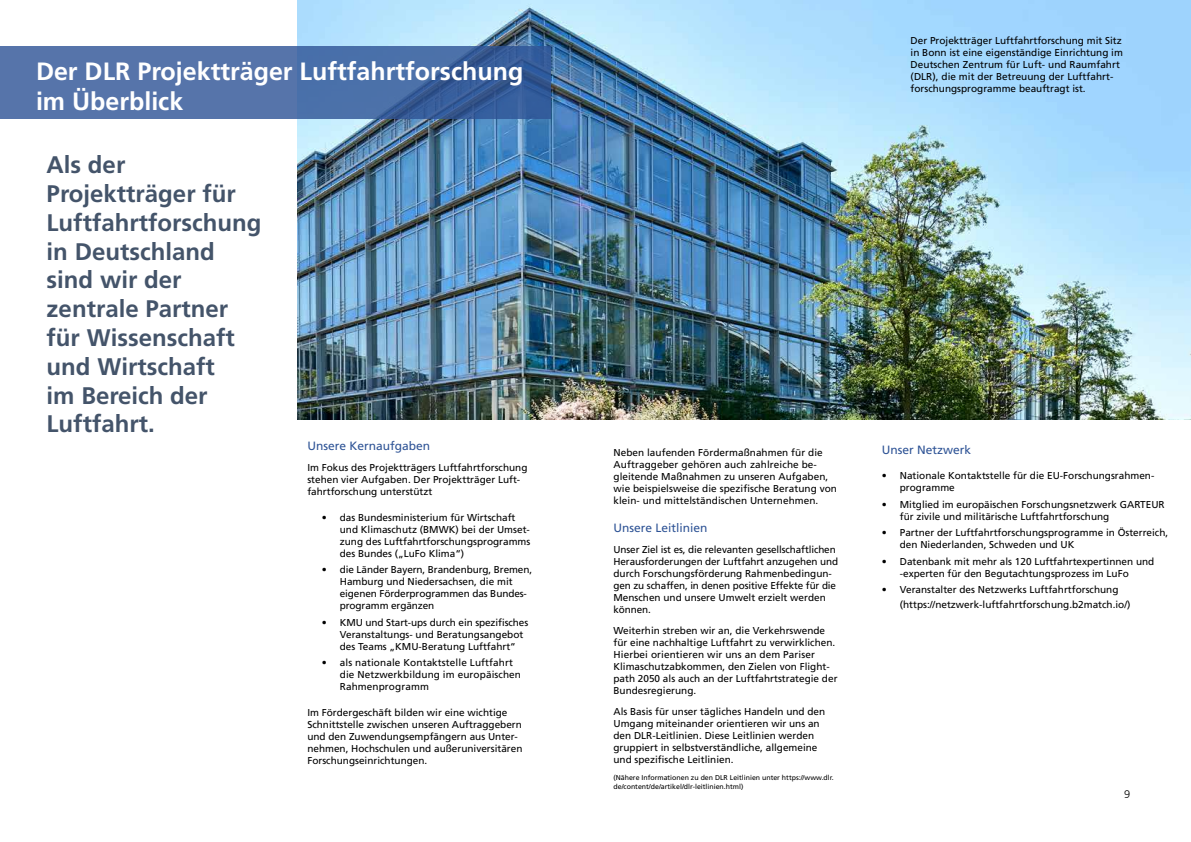
<style>
.page{position:relative;width:1191px;height:842px;background:#fff}
.page>*{position:absolute;margin:0;border:0;box-sizing:border-box;transform-origin:0 0}
.t1{font:700 25px/30px "Frutiger";color:#fff}
.t2{font:700 24px/28.8px "Frutiger LT Std";color:#44546a}
.t3{font:12px "Frutiger";color:#2f5496}
.t4{font:300 11px "Frutiger";color:#000}
.t5{font:10px/12px "Frutiger";color:#000}
.t6{font:7px/8.4px "Frutiger";color:#000}
</style>
<div class="page">
<img style="left:297px;top:0;width:894px;height:419px">
<svg style="left:0;top:46px;width:550px;height:73px;background:#4c6da5"></svg>
<h1 class="t1" style="left:36px;top:57px;width:489px">Der DLR Projektträger Luftfahrtforschung im Überblick</h1>
<h2 class="t2" style="left:47px;top:151px;width:216px">Als der<br>Projektträger für<br>Luftfahrtforschung in Deutschland sind wir der zentrale Partner für Wissenschaft und Wirtschaft<br>im Bereich der<br>Luftfahrt.</h2>
<p class="t3" style="left:307px;top:439px;width:124px">Unsere Kernaufgaben</p>
<p class="t5" style="left:307px;top:462px;width:222px">Im Fokus des Projektträgers Luftfahrtforschung stehen vier Aufgaben. Der Projektträger Luft&shy;fahrtforschung unterstützt</p>
<p class="t5" style="left:340px;top:511px;width:192px;text-indent:-18px">• das Bundesministerium für Wirtschaft und Klimaschutz (BMWK) bei der Umset&shy;zung des Luftfahrtforschungsprogramms des Bundes („LuFo Klima“)</p>
<p class="t5" style="left:340px;top:564px;width:194px;text-indent:-18px">• die Länder Bayern, Brandenburg, Bremen, Hamburg und Niedersachsen, die mit eigenen Förderprogrammen das Bundes&shy;programm ergänzen</p>
<p class="t5" style="left:340px;top:616px;width:190px;text-indent:-18px">• KMU und Start-ups durch ein spezifisches<br>Veranstaltungs- und Beratungsangebot des Teams „KMU-Beratung Luftfahrt“</p>
<p class="t5" style="left:340px;top:657px;width:183px;text-indent:-18px">• als nationale Kontaktstelle Luftfahrt die Netzwerkbildung im europäischen<br>Rahmenprogramm</p>
<p class="t5" style="left:307px;top:706px;width:217px">Im Fördergeschäft bilden wir eine wichtige Schnittstelle zwischen unseren Auftraggebern und den Zuwendungsempfängern aus Unter&shy;nehmen, Hochschulen und außeruniversitären Forschungseinrichtungen.</p>
<p class="t5" style="left:910px;top:34px;width:214px">Der Projektträger Luftfahrtforschung mit Sitz in Bonn ist eine eigenständige Einrichtung im Deutschen Zentrum für Luft- und Raumfahrt (DLR), die mit der Betreuung der Luftfahrt&shy;forschungsprogramme beauftragt ist.</p>
<p class="t5" style="left:613px;top:446px;width:225px">Neben laufenden Fördermaßnahmen für die Auftraggeber gehören auch zahlreiche be&shy;gleitende Maßnahmen zu unseren Aufgaben, wie beispielsweise die spezifische Beratung von klein- und mittelständischen Unternehmen.</p>
<p class="t3" style="left:613px;top:520px;width:96px">Unsere Leitlinien</p>
<p class="t5" style="left:613px;top:543px;width:226px">Unser Ziel ist es, die relevanten gesellschaftlichen Herausforderungen der Luftfahrt anzugehen und durch Forschungsförderung Rahmenbedingun&shy;gen zu schaffen, in denen positive Effekte für die Menschen und unsere Umwelt erzielt werden können.</p>
<p class="t5" style="left:613px;top:624px;width:225px">Weiterhin streben wir an, die Verkehrswende für eine nachhaltige Luftfahrt zu verwirklichen.<br>Hierbei orientieren wir uns an dem Pariser Klimaschutzabkommen, den Zielen von Flight&shy;path 2050 als auch an der Luftfahrtstrategie der Bundesregierung.</p>
<p class="t5" style="left:613px;top:705px;width:213px">Als Basis für unser tägliches Handeln und den Umgang miteinander orientieren wir uns an den DLR-Leitlinien. Diese Leitlinien werden gruppiert in selbstverständliche, allgemeine und spezifische Leitlinien.</p>
<p class="t6" style="left:613px;top:773px;width:222px">(Nähere Informationen zu den DLR Leitlinien unter https://www.dlr. de/content/de/artikel/dlr-leitlinien.html)</p>
<p class="t3" style="left:881px;top:442px;width:91px">Unser Netzwerk</p>
<p class="t5" style="left:899px;top:470px;width:256px;text-indent:-18px">• Nationale Kontaktstelle für die EU-Forschungsrahmen&shy;programme</p>
<p class="t5" style="left:899px;top:498px;width:266px;text-indent:-18px">• Mitglied im europäischen Forschungsnetzwerk GARTEUR für zivile und militärische Luftfahrtforschung</p>
<p class="t5" style="left:899px;top:527px;width:270px;text-indent:-18px">• Partner der Luftfahrtforschungsprogramme in Österreich, den Niederlanden, Schweden und UK</p>
<p class="t5" style="left:899px;top:555px;width:256px;text-indent:-18px">• Datenbank mit mehr als 120 Luftfahrtexpertinnen und -experten für den Begutachtungsprozess im LuFo</p>
<p class="t5" style="left:899px;top:582px;width:232px;line-height:14.4px;text-indent:-18px">• Veranstalter des Netzwerks Luftfahrtforschung (https://netzwerk-luftfahrtforschung.b2match.io/)</p>
<p class="t4" style="left:1124px;top:788px;width:8px">9</p>
</div>
